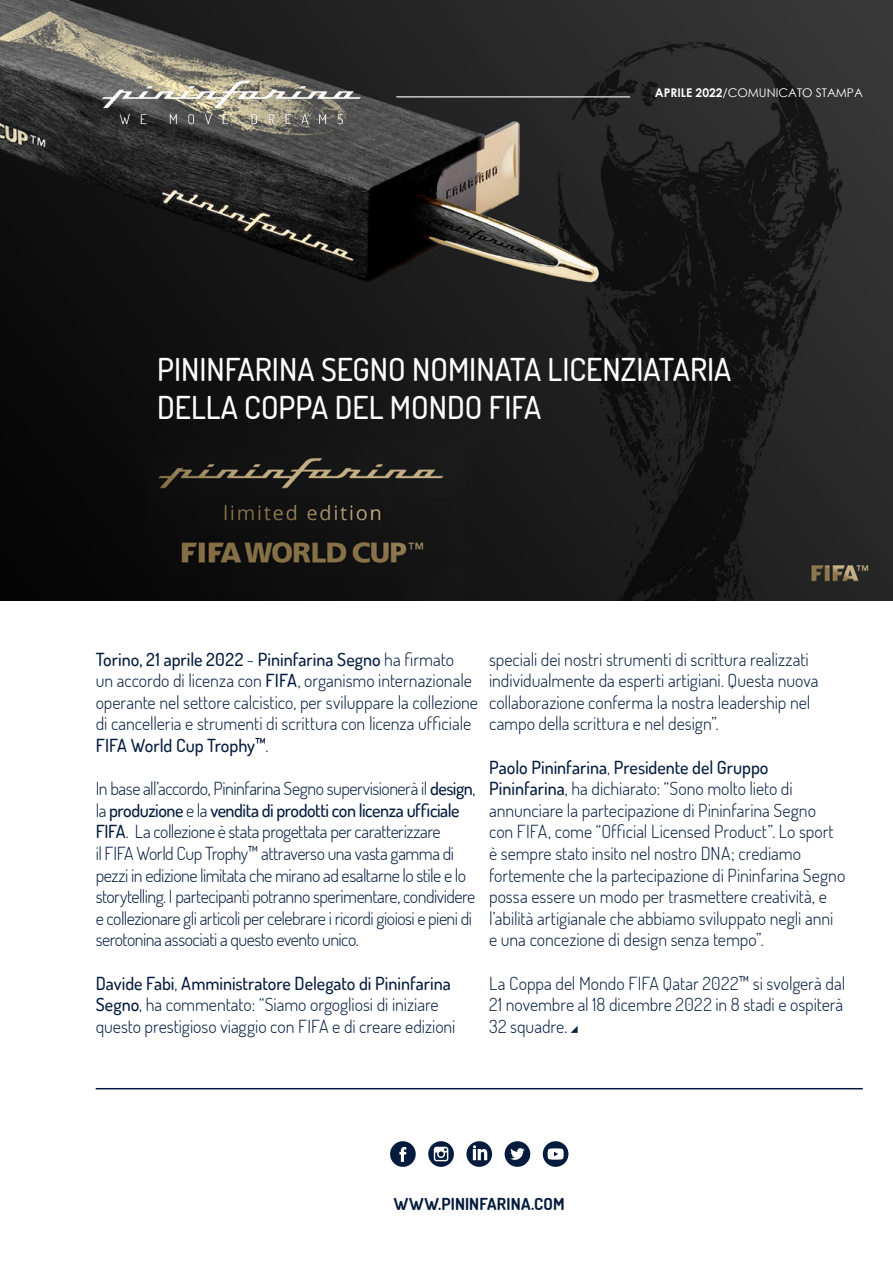
<style>
.page{position:relative;width:893px;height:1263px;background:#fff}
.page>*{position:absolute;margin:0;border:0;box-sizing:border-box;transform-origin:0 0}
.t1{font:500 31.5px/37.8px "Terminal Dosis";color:#fff}
.t2{font:300 18px/21.6px "Terminal Dosis";letter-spacing:-.005em;color:#051b3e}
.t3{font:300 18px/21.6px "Terminal Dosis";letter-spacing:-.03em;color:#051b3e}
.t4{font:700 16.5px "Terminal Dosis";letter-spacing:.01em;color:#051b3e}
.t5{font:12px "Century Gothic";color:#fff}
.s1{font-weight:700}
.s2{font-weight:500}
</style>
<div class="page">
<img style="left:0;top:0;width:893px;height:600px">
<svg style="left:571px;top:1026px;width:7px;height:7px"></svg>
<hr style="left:96px;top:1088px;width:767px;height:1px;background:#051b3e">
<svg style="left:390px;top:1141px;width:26px;height:26px"></svg>
<svg style="left:428px;top:1141px;width:26px;height:26px"></svg>
<svg style="left:466px;top:1141px;width:26px;height:26px"></svg>
<svg style="left:505px;top:1141px;width:25px;height:26px"></svg>
<svg style="left:543px;top:1141px;width:25px;height:26px"></svg>
<img style="left:98px;top:70px;width:267px;height:60px">
<hr style="left:396px;top:96px;width:234px;height:1px;background:#fff">
<p class="t5" style="left:655px;top:85px;width:210px"><span class="s1">APRILE 2022</span>/COMUNICATO STAMPA</p>
<h1 class="t1" style="left:157px;top:350px;width:576px">PININFARINA SEGNO NOMINATA LICENZIATARIA<br>DELLA COPPA DEL MONDO FIFA</h1>
<p class="t2" style="left:96px;top:648px;width:384px"><span class="s2">Torino, 21 aprile 2022</span> - <span class="s2">Pininfarina Segno</span> ha firmato<br>un accordo di licenza con <span class="s2">FIFA</span>, organismo internazionale operante nel settore calcistico, per sviluppare la collezione di cancelleria e strumenti di scrittura con licenza ufficiale <span class="s2">FIFA World Cup Trophy™</span>.</p>
<p class="t3" style="left:96px;top:777px;width:381px">In base all’accordo, Pininfarina Segno supervisionerà il <span class="s2">design</span>, la <span class="s2">produzione</span> e la <span class="s2">vendita di prodotti con licenza ufficiale FIFA</span>. La collezione è stata progettata per caratterizzare<br>il FIFA World Cup Trophy™ attraverso una vasta gamma di pezzi in edizione limitata che mirano ad esaltarne lo stile e lo storytelling. I partecipanti potranno sperimentare, condividere e collezionare gli articoli per celebrare i ricordi gioiosi e pieni di serotonina associati a questo evento unico.</p>
<p class="t2" style="left:96px;top:972px;width:361px"><span class="s2">Davide Fabi</span>, <span class="s2">Amministratore Delegato di Pininfarina<br>Segno</span>, ha commentato: “Siamo orgogliosi di iniziare questo prestigioso viaggio con FIFA e di creare edizioni</p>
<p class="t2" style="left:489px;top:648px;width:331px">speciali dei nostri strumenti di scrittura realizzati individualmente da esperti artigiani. Questa nuova collaborazione conferma la nostra leadership nel campo della scrittura e nel design”.</p>
<p class="t2" style="left:489px;top:756px;width:358px"><span class="s2">Paolo Pininfarina</span>, <span class="s2">Presidente del Gruppo Pininfarina</span>, ha dichiarato: “Sono molto lieto di annunciare la partecipazione di Pininfarina Segno<br>con FIFA, come “Official Licensed Product”. Lo sport è sempre stato insito nel nostro DNA; crediamo fortemente che la partecipazione di Pininfarina Segno possa essere un modo per trasmettere creatività, e l’abilità artigianale che abbiamo sviluppato negli anni e una concezione di design senza tempo”.</p>
<p class="t2" style="left:489px;top:972px;width:358px;text-align:justify">La Coppa del Mondo FIFA Qatar 2022™ si svolgerà dal 21 novembre al 18 dicembre 2022 in 8 stadi e ospiterà 32 squadre.</p>
<p class="t4" style="left:394px;top:1193px;width:172px">WWW.PININFARINA.COM</p>
</div>
